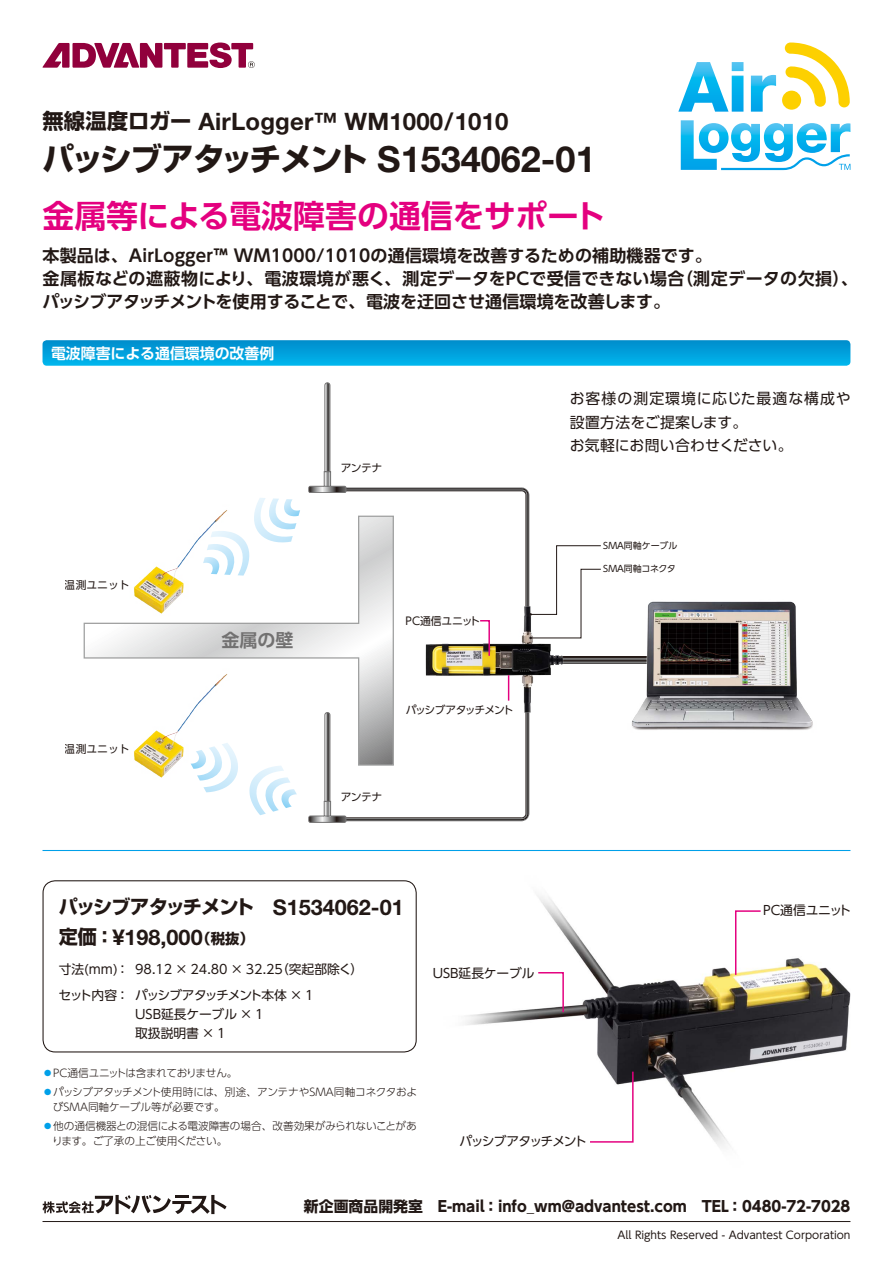
<style>
.page{position:relative;width:893px;height:1263px;background:#fff}
.page>*{position:absolute;margin:0;border:0;box-sizing:border-box;transform-origin:0 0}
.t1{font:700 31.95px "Shin Go Pro";letter-spacing:-.07em;color:#221815}
.t2{font:700 31.95px "UD Shin Go Pro De";letter-spacing:-.005em;color:#e4007f}
.t3{font:700 24px "Helvetica Neue LT Std";letter-spacing:.005em;color:#221815}
.t4{font:700 21.6px "Helvetica Neue LT Std";color:#221815}
.t5{font:700 19.2px "Shin Go Pro";letter-spacing:-.07em;color:#221815}
.t6{font:700 18px "UD Shin Go Pro De";color:#727171}
.t7{font:700 16.95px/23.4px "UD Shin Go Pro De";letter-spacing:.01em;color:#221815}
.t8{font:700 14.85px "UD Shin Go Pro";color:#221815}
.t9{font:14.85px/23.4px "UD Shin Go Pro";letter-spacing:.025em;color:#221815}
.t10{font:700 14.85px "UD Shin Go Pro De";color:#fff}
.t11{font:12.75px/25.5px "UD Shin Go Pro";letter-spacing:-.015em;color:#221815}
.t12{font:12.75px "UD Shin Go Pro";letter-spacing:-.105em;color:#221815}
.t13{font:10.8px "UD Shin Go Pro";letter-spacing:-.025em;color:#221815}
.t14{font:10.8px "UD Shin Go Pro";letter-spacing:-.105em;color:#221815}
.t15{font:10.8px "UD Shin Go Pro";letter-spacing:-.005em;color:#221815}
.t16{font:300 10.65px/19.2px "UD Shin Go Pro";letter-spacing:-.015em;color:#221815}
.t17{font:10.65px "UD Shin Go Pro";color:#221815}
.t18{font:9px "UD Shin Go Pro";color:#221815}
.t19{font:9px "UD Shin Go Pro";letter-spacing:-.02em;color:#221815}
.s1{font-family:"Shin Go Pro";font-size:21.3px}
.s2{font-family:"Helvetica Neue LT Std";font-size:36px}
.s3{font-family:"Helvetica Neue LT Std";font-size:21.6px}
.s4{font-family:"Shin Go Pro";font-size:19.2px}
.s5{font-family:"Shin Go Pro";font-size:14.4px}
.s6{color:#00a0e9}
</style>
<div class="page">
<svg style="left:678px;top:62px;width:65px;height:50px"></svg>
<svg style="left:751px;top:75px;width:25px;height:37px"></svg>
<svg style="left:782px;top:91px;width:19px;height:19px"></svg>
<svg style="left:785px;top:43px;width:65px;height:64px"></svg>
<svg style="left:681px;top:120px;width:169px;height:50px"></svg>
<img style="left:412px;top:850px;width:439px;height:297px">
<img style="left:144px;top:766px;width:29px;height:12px">
<svg style="left:83px;top:548px;width:311px;height:218px"></svg>
<svg style="left:565px;top:657px;width:61px;height:6px"></svg>
<img style="left:425px;top:657px;width:140px;height:58px">
<svg style="left:326px;top:473px;width:3px;height:10px"></svg>
<div style="left:324px;top:471px;width:7px;height:15px;border:1px solid #727171"></div>
<svg style="left:325px;top:383px;width:5px;height:89px"></svg>
<img style="left:626px;top:601px;width:187px;height:129px">
<svg style="left:183px;top:675px;width:346px;height:148px"></svg>
<svg style="left:191px;top:483px;width:410px;height:174px"></svg>
<svg style="left:43px;top:43px;width:212px;height:25px"></svg>
<svg style="left:43px;top:1195px;width:184px;height:19px"></svg>
<hr style="left:43px;top:1221px;width:807px;height:1px;background:#221815">
<svg style="left:43px;top:340px;width:807px;height:26px;background:#04a2dd"></svg>
<div style="left:43px;top:880px;width:374px;height:172px;border:1px solid #221815;border-radius:12px"></div>
<hr style="left:43px;top:850px;width:807px;height:1px;background:#00a0e9">
<svg style="left:537px;top:971px;width:28px;height:42px"></svg>
<svg style="left:734px;top:909px;width:28px;height:67px"></svg>
<svg style="left:588px;top:1070px;width:46px;height:73px"></svg>
<h2 class="t3" style="left:43px;top:107px;width:468px"><span class="s1">無線温度ロガー</span> AirLogger™ WM1000/1010</h2>
<h1 class="t1" style="left:43px;top:133px;width:555px">パッシブアタッチメント <span class="s2">S1534062-01</span></h1>
<h1 class="t2" style="left:43px;top:190px;width:565px">金属等による電波障害の通信をサポート</h1>
<p class="t7" style="left:42px;top:243px;width:817px">本製品は、AirLogger™ WM1000/1010の通信環境を改善するための補助機器です。<br>金属板などの遮蔽物により、電波環境が悪く、測定データをPCで受信できない場合（測定データの欠損）、パッシブアタッチメントを使用することで、電波を迂回させ通信環境を改善します。</p>
<p class="t10" style="left:51px;top:341px;width:225px">電波障害による通信環境の改善例</p>
<p class="t13" style="left:65px;top:576px;width:66px">温測ユニット</p>
<p class="t13" style="left:65px;top:741px;width:66px">温測ユニット</p>
<p class="t6" style="left:221px;top:625px;width:73px">金属の壁</p>
<p class="t13" style="left:341px;top:459px;width:43px">アンテナ</p>
<p class="t15" style="left:405px;top:612px;width:76px">PC通信ユニット</p>
<p class="t14" style="left:406px;top:701px;width:109px">パッシブアタッチメント</p>
<p class="t13" style="left:341px;top:788px;width:43px">アンテナ</p>
<p class="t9" style="left:570px;top:387px;width:282px">お客様の測定環境に応じた最適な構成や設置方法をご提案します。<br>お気軽にお問い合わせください。</p>
<p class="t18" style="left:603px;top:538px;width:76px">SMA同軸ケーブル</p>
<p class="t19" style="left:603px;top:562px;width:74px">SMA同軸コネクタ</p>
<p class="t5" style="left:59px;top:891px;width:347px">パッシブアタッチメント <span class="s3">S1534062-01</span></p>
<p class="t4" style="left:59px;top:923px;width:197px"><span class="s4">定価：</span>¥198,000<span class="s5">（税抜）</span></p>
<p class="t11" style="left:58px;top:956px;width:306px">寸法(mm)： 98.12 × 24.80 × 32.25（突起部除く）セット内容：パッシブアタッチメント本体 × 1</p>
<p class="t11" style="left:135px;top:1004px;width:130px;line-height:19.2px">USB延長ケーブル × 1取扱説明書 × 1</p>
<p class="t11" style="left:433px;top:960px;width:103px">USB延長ケーブル</p>
<p class="t11" style="left:763px;top:897px;width:90px">PC通信ユニット</p>
<p class="t16" style="left:43px;top:1063px;width:376px"><span class="s6">◦</span> PC通信ユニットは含まれておりません。<br><span class="s6">◦</span> パッシブアタッチメント使用時には、別途、アンテナやSMA同軸コネクタおよ</p>
<p class="t16" style="left:43px;top:1097px;width:376px;text-indent:10px">びSMA同軸ケーブル等が必要です。<br><span class="s6">◦</span> 他の通信機器との混信による電波障害の場合、改善効果がみられないことがあ</p>
<p class="t16" style="left:52px;top:1131px;width:177px">ります。ご了承の上ご使用ください。</p>
<p class="t12" style="left:460px;top:1131px;width:129px">パッシブアタッチメント</p>
<p class="t8" style="left:304px;top:1194px;width:548px">新企画商品開発室　E-mail： info_wm@advantest.com　TEL： 0480-72-7028</p>
<p class="t17" style="left:617px;top:1227px;width:235px">All Rights Reserved - Advantest Corporation</p>
</div>
